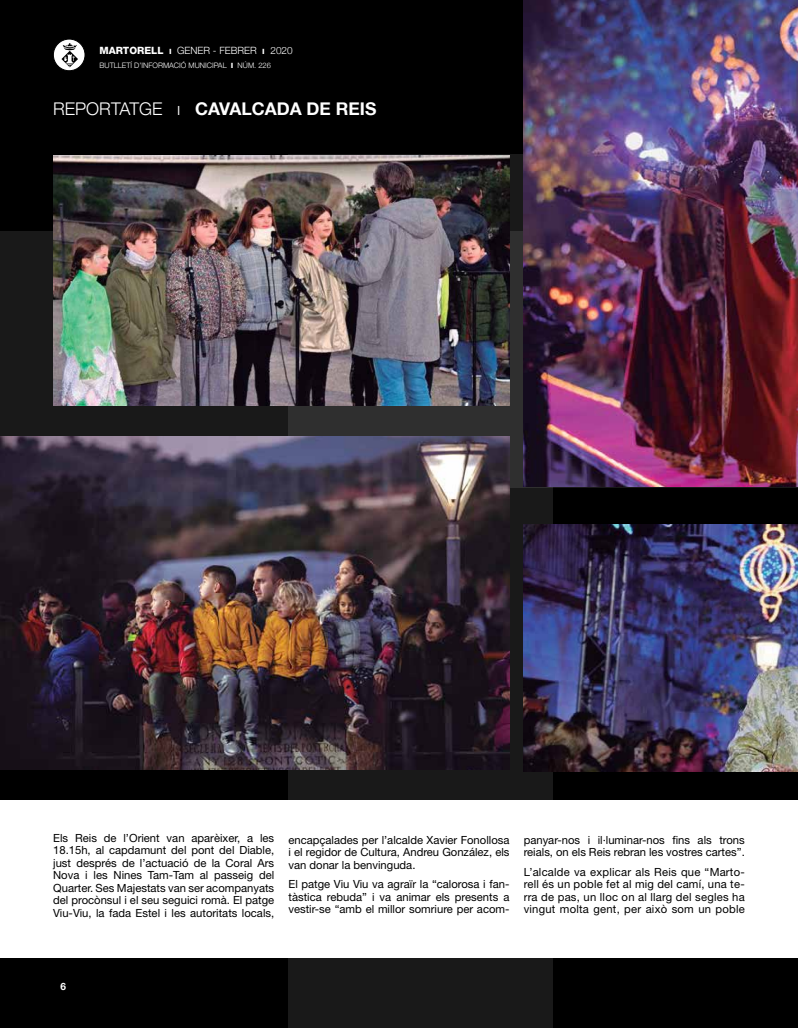
<style>
.page{position:relative;width:798px;height:1028px;background:#fff}
.page>*{position:absolute;margin:0;border:0;box-sizing:border-box;transform-origin:0 0}
.t1{font:700 17.5px "Helvetica 75";color:#fff}
.t2{font:11.25px/12.5px "Helvetica Neue";color:#000;text-align:justify}
.t3{font:300 10px "Helvetica Neue";color:#fff}
.t4{font:700 10px "Helvetica 75";color:#fff}
.t5{font:300 7.5px "Helvetica Neue";color:#fff}
.s1{font-family:"Helvetica 85";font-weight:800}
.s2{font-weight:700}
.s3{font-weight:700;font-size:10px}
.s4{font-family:"Helvetica Neue";font-weight:300}
</style>
<div class="page">
<div style="left:0;top:0;width:797px;height:1028px;background:#000"></div>
<svg style="left:53px;top:39px;width:32px;height:32px"></svg>
<div style="left:53px;top:39px;width:32px;height:32px;border:1px solid #000;border-radius:50%"></div>
<svg style="left:61px;top:43px;width:17px;height:24px"></svg>
<div style="left:288px;top:154px;width:265px;height:874px;background:#191919"></div>
<div style="left:0;top:800px;width:797px;height:157px;background:#fff"></div>
<svg style="left:0;top:231px;width:797px;height:256px;fill:#191919"></svg>
<img style="left:0;top:436px;width:509px;height:333px">
<img style="left:523px;top:524px;width:274px;height:247px">
<img style="left:523px;top:0;width:274px;height:486px">
<img style="left:53px;top:156px;width:456px;height:250px">
<p class="t3" style="left:99px;top:42px;width:195px"><span class="s1">MARTORELL</span> <span class="s2">ı</span> GENER - FEBRER <span class="s2">ı</span> 2020</p>
<p class="t5" style="left:99px;top:59px;width:173px">BUTLLETÍ D’INFORMACIÓ MUNICIPAL <span class="s3">ı</span> NÚM. 226</p>
<h1 class="t1" style="left:53px;top:98px;width:324px"><span class="s4">REPORTATGE ı</span> CAVALCADA DE REIS</h1>
<p class="t2" style="left:53px;top:831px;width:222px">Els Reis de l’Orient van aparèixer, a les 18.15h, al capdamunt del pont del Diable, just després de l’actuació de la Coral Ars Nova i les Nines Tam-Tam al passeig del Quarter. Ses Majestats van ser acompanyats del procònsul i el seu seguici romà. El patge Viu-Viu, la fada Estel i les autoritats locals,</p>
<p class="t2" style="left:288px;top:833px;width:222px">encapçalades per l’alcalde Xavier Fonollosa i el regidor de Cultura, Andreu González, els van donar la benvinguda.</p>
<p class="t2" style="left:288px;top:877px;width:222px">El patge Viu Viu va agraïr la “calorosa i fan&shy;tàstica rebuda” i va animar els presents a vestir-se “amb el millor somriure per acom-</p>
<p class="t2" style="left:523px;top:833px;width:222px">panyar-nos i il·luminar-nos fins als trons reials, on els Reis rebran les vostres cartes”.</p>
<p class="t2" style="left:523px;top:865px;width:222px">L’alcalde va explicar als Reis que “Marto&shy;rell és un poble fet al mig del camí, una te&shy;rra de pas, un lloc on al llarg del segles ha vingut molta gent, per això som un poble</p>
<p class="t4" style="left:61px;top:980px;width:7px">6</p>
</div>
